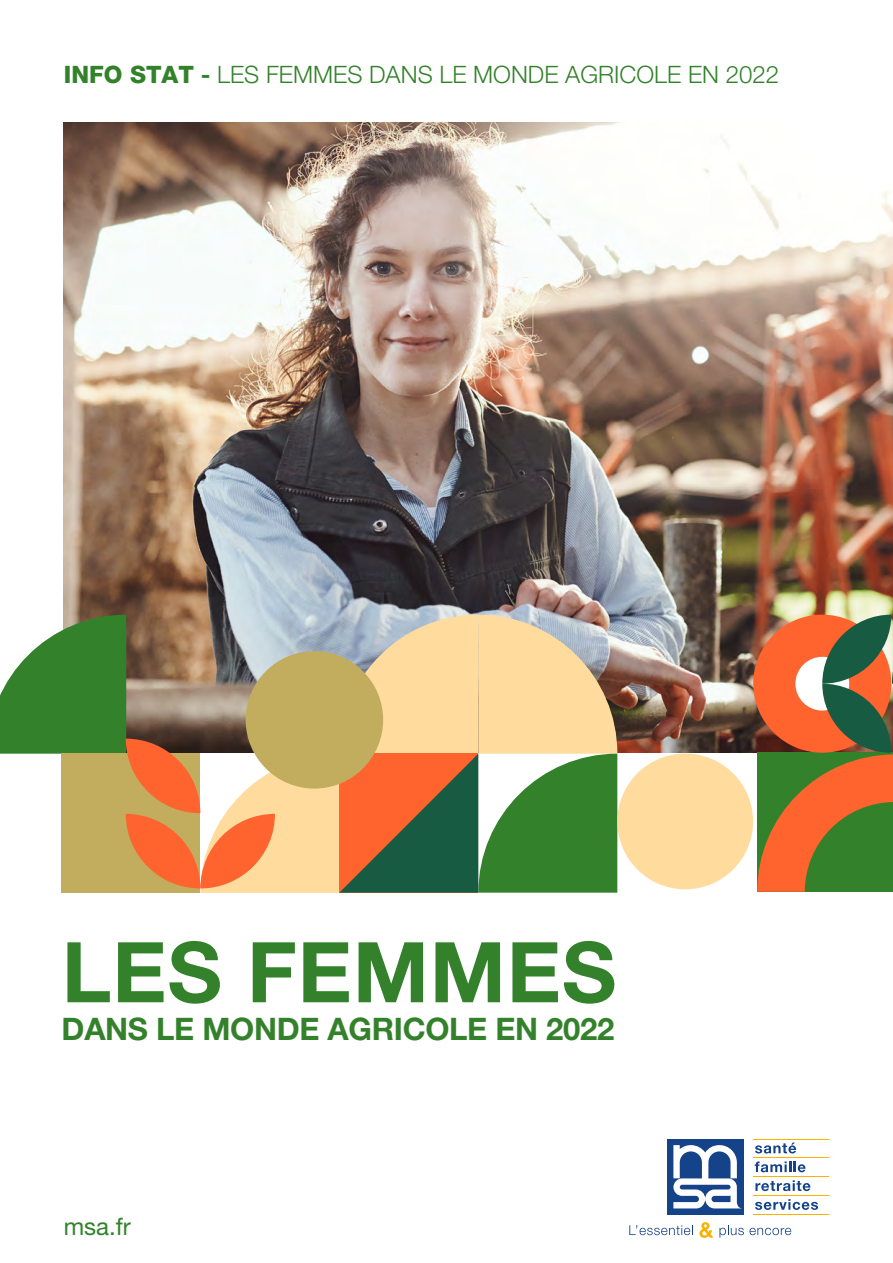
<style>
.page{position:relative;width:893px;height:1263px;background:#fff}
.page>*{position:absolute;margin:0;border:0;box-sizing:border-box;transform-origin:0 0}
.t1{font:700 83.85px "Helvetica Neue LT Pro";letter-spacing:.01em;color:#33822b}
.t2{font:700 31.05px "Helvetica Neue LT Pro";letter-spacing:-.01em;color:#33822b}
.t3{font:300 24px "Helvetica Neue LT Pro";color:#33822b}
.t4{font:24px "Helvetica Neue LT Pro";color:#33822b}
.s1{font-family:"Helvetica Neue LT 85 Hv";font-weight:400}
.s2{font-weight:700}
</style>
<div class="page">
<img style="left:64px;top:122px;width:829px;height:631px">
<svg style="left:755px;top:1142px;width:41px;height:11px"></svg>
<svg style="left:755px;top:1161px;width:51px;height:11px"></svg>
<svg style="left:755px;top:1180px;width:55px;height:11px"></svg>
<svg style="left:755px;top:1199px;width:63px;height:11px"></svg>
<hr style="left:753px;top:1139px;width:76px;height:1px;background:#f9b104">
<hr style="left:753px;top:1157px;width:76px;height:1px;background:#f9b104">
<hr style="left:753px;top:1176px;width:76px;height:1px;background:#f9b104">
<hr style="left:753px;top:1195px;width:76px;height:1px;background:#f9b104">
<hr style="left:753px;top:1214px;width:76px;height:1px;background:#f9b104">
<div style="left:667px;top:1139px;width:76px;height:76px;background:#14438a"></div>
<svg style="left:673px;top:1145px;width:67px;height:63px"></svg>
<svg style="left:629px;top:1225px;width:64px;height:10px"></svg>
<svg style="left:699px;top:1222px;width:14px;height:15px"></svg>
<svg style="left:719px;top:1225px;width:72px;height:12px"></svg>
<div style="left:617px;top:753px;width:136px;height:136px;background:#ffdb9e;border-radius:50%"></div>
<svg style="left:0;top:615px;width:617px;height:278px;background:#b3a674"></svg>
<svg style="left:757px;top:615px;width:136px;height:277px;background:#9c713a"></svg>
<p class="t3" style="left:64px;top:60px;width:717px"><span class="s1">INFO STAT</span> <span class="s2">-</span> LES FEMMES DANS LE MONDE AGRICOLE EN 2022</p>
<p class="t1" style="left:62px;top:920px;width:556px">LES FEMMES</p>
<p class="t2" style="left:62px;top:1009px;width:554px">DANS LE MONDE AGRICOLE EN 2022</p>
<p class="t4" style="left:64px;top:1212px;width:69px">msa.fr</p>
</div>
